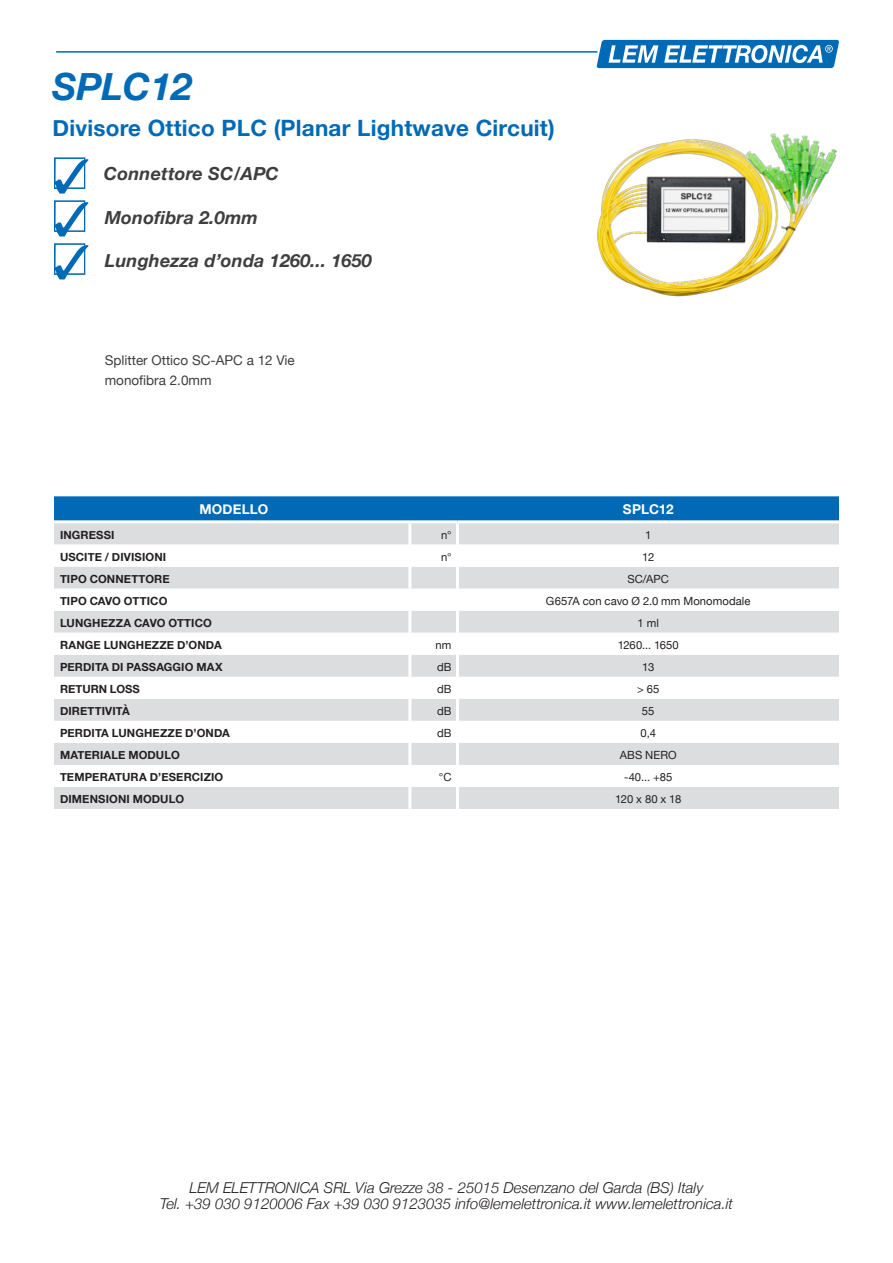
<style>
.page{position:relative;width:893px;height:1263px;background:#fff}
.page>*{position:absolute;margin:0;border:0;box-sizing:border-box;transform-origin:0 0}
.CODICE_Prodotto_ITA{font:italic 700 37.5px "Helvetica Neue";color:#016ab6}
.Sottotitolo_prodotto{font:700 22.5px "Helvetica Neue";letter-spacing:.01em;color:#016ab6}
.t1{font:italic 700 18px "Helvetica Neue";letter-spacing:.01em;color:#3e3e3f}
.piede_pagina_info{font:italic 300 15px "Helvetica Neue";color:#231f20}
.Testi_semplici{font:13.5px "Helvetica Neue";color:#3e3e3f}
.Intestazione_Tabelle_Codice{font:700 13.5px "Helvetica Neue";letter-spacing:.005em;color:#fff}
.Grassetto_Tabelle_ITA{font:700 11.25px "Helvetica Neue";letter-spacing:.01em;color:#231f20}
.Descriz_Tabelle_ITA{font:11.25px "Helvetica Neue";letter-spacing:.005em;color:#231f20}
.Colonna_dB_Dx{font:11.25px "Helvetica Neue";letter-spacing:.005em;color:#231f20}
</style>
<div class="page">
<svg style="left:596px;top:40px;width:243px;height:28px"></svg>
<hr style="left:56px;top:51px;width:541px;height:2px;background:#016aaf">
<svg style="left:54px;top:200px;width:34px;height:36px"></svg>
<svg style="left:54px;top:243px;width:34px;height:36px"></svg>
<svg style="left:54px;top:157px;width:34px;height:37px"></svg>
<img style="left:597px;top:133px;width:240px;height:164px">
<div style="left:54px;top:496px;width:785px;height:24px;background:#016ab6"></div>
<div style="left:54px;top:523px;width:785px;height:286px;background:#dcdddf"></div>
<svg style="left:54px;top:545px;width:785px;height:242px"></svg>
<hr style="left:408px;top:523px;width:3px;height:22px;background:#fff">
<hr style="left:456px;top:523px;width:3px;height:22px;background:#fff">
<hr style="left:408px;top:545px;width:3px;height:22px;background:#fff">
<hr style="left:456px;top:545px;width:3px;height:22px;background:#fff">
<hr style="left:408px;top:567px;width:3px;height:22px;background:#fff">
<hr style="left:456px;top:567px;width:3px;height:22px;background:#fff">
<hr style="left:408px;top:589px;width:3px;height:22px;background:#fff">
<hr style="left:456px;top:589px;width:3px;height:22px;background:#fff">
<hr style="left:408px;top:611px;width:3px;height:22px;background:#fff">
<hr style="left:456px;top:611px;width:3px;height:22px;background:#fff">
<hr style="left:408px;top:633px;width:3px;height:22px;background:#fff">
<hr style="left:456px;top:633px;width:3px;height:22px;background:#fff">
<hr style="left:408px;top:655px;width:3px;height:22px;background:#fff">
<hr style="left:456px;top:655px;width:3px;height:22px;background:#fff">
<hr style="left:408px;top:677px;width:3px;height:22px;background:#fff">
<hr style="left:456px;top:677px;width:3px;height:22px;background:#fff">
<hr style="left:408px;top:699px;width:3px;height:22px;background:#fff">
<hr style="left:456px;top:699px;width:3px;height:22px;background:#fff">
<hr style="left:408px;top:721px;width:3px;height:22px;background:#fff">
<hr style="left:456px;top:721px;width:3px;height:22px;background:#fff">
<hr style="left:408px;top:743px;width:3px;height:22px;background:#fff">
<hr style="left:456px;top:743px;width:3px;height:22px;background:#fff">
<hr style="left:408px;top:765px;width:3px;height:22px;background:#fff">
<hr style="left:456px;top:765px;width:3px;height:22px;background:#fff">
<hr style="left:408px;top:787px;width:3px;height:22px;background:#fff">
<hr style="left:456px;top:787px;width:3px;height:22px;background:#fff">
<p class="CODICE_Prodotto_ITA" style="left:52px;top:57px;width:142px">SPLC12</p>
<p class="Sottotitolo_prodotto" style="left:53px;top:110px;width:504px">Divisore Ottico PLC (Planar Lightwave Circuit)</p>
<p class="t1" style="left:104px;top:159px;width:176px">Connettore SC/APC</p>
<p class="t1" style="left:105px;top:203px;width:155px">Monofibra 2.0mm</p>
<p class="t1" style="left:105px;top:246px;width:269px">Lunghezza d’onda 1260... 1650</p>
<p class="Testi_semplici" style="left:105px;top:350px;width:192px">Splitter Ottico SC-APC a 12 Vie</p>
<p class="Testi_semplici" style="left:105px;top:370px;width:108px">monofibra 2.0mm</p>
<p class="Intestazione_Tabelle_Codice" style="left:199px;top:499px;width:70px">MODELLO</p>
<p class="Intestazione_Tabelle_Codice" style="left:623px;top:499px;width:52px">SPLC12</p>
<p class="Grassetto_Tabelle_ITA" style="left:60px;top:526px;width:56px">INGRESSI</p>
<p class="Colonna_dB_Dx" style="left:441px;top:527px;width:12px">n°</p>
<p class="Descriz_Tabelle_ITA" style="left:645px;top:527px;width:8px">1</p>
<p class="Grassetto_Tabelle_ITA" style="left:60px;top:548px;width:108px">USCITE / DIVISIONI</p>
<p class="Colonna_dB_Dx" style="left:441px;top:549px;width:12px">n°</p>
<p class="Descriz_Tabelle_ITA" style="left:642px;top:549px;width:13px">12</p>
<p class="Grassetto_Tabelle_ITA" style="left:60px;top:570px;width:111px">TIPO CONNETTORE</p>
<p class="Descriz_Tabelle_ITA" style="left:627px;top:571px;width:43px">SC/APC</p>
<p class="Grassetto_Tabelle_ITA" style="left:60px;top:592px;width:109px">TIPO CAVO OTTICO</p>
<p class="Descriz_Tabelle_ITA" style="left:546px;top:593px;width:206px">G657A con cavo Ø 2.0 mm Monomodale</p>
<p class="Grassetto_Tabelle_ITA" style="left:60px;top:614px;width:153px">LUNGHEZZA CAVO OTTICO</p>
<p class="Descriz_Tabelle_ITA" style="left:638px;top:615px;width:23px">1 ml</p>
<p class="Grassetto_Tabelle_ITA" style="left:60px;top:636px;width:163px">RANGE LUNGHEZZE D’ONDA</p>
<p class="Colonna_dB_Dx" style="left:436px;top:637px;width:17px">nm</p>
<p class="Descriz_Tabelle_ITA" style="left:618px;top:637px;width:63px">1260... 1650</p>
<p class="Grassetto_Tabelle_ITA" style="left:60px;top:658px;width:164px">PERDITA DI PASSAGGIO MAX</p>
<p class="Colonna_dB_Dx" style="left:437px;top:659px;width:16px">dB</p>
<p class="Descriz_Tabelle_ITA" style="left:642px;top:659px;width:13px">13</p>
<p class="Grassetto_Tabelle_ITA" style="left:60px;top:680px;width:81px">RETURN LOSS</p>
<p class="Colonna_dB_Dx" style="left:437px;top:681px;width:16px">dB</p>
<p class="Descriz_Tabelle_ITA" style="left:637px;top:681px;width:24px">&gt; 65</p>
<p class="Grassetto_Tabelle_ITA" style="left:60px;top:702px;width:71px">DIRETTIVITÀ</p>
<p class="Colonna_dB_Dx" style="left:437px;top:703px;width:16px">dB</p>
<p class="Descriz_Tabelle_ITA" style="left:642px;top:703px;width:14px">55</p>
<p class="Grassetto_Tabelle_ITA" style="left:60px;top:724px;width:171px">PERDITA LUNGHEZZE D’ONDA</p>
<p class="Colonna_dB_Dx" style="left:437px;top:725px;width:16px">dB</p>
<p class="Descriz_Tabelle_ITA" style="left:640px;top:725px;width:17px">0,4</p>
<p class="Grassetto_Tabelle_ITA" style="left:60px;top:746px;width:121px">MATERIALE MODULO</p>
<p class="Descriz_Tabelle_ITA" style="left:620px;top:747px;width:58px">ABS NERO</p>
<p class="Grassetto_Tabelle_ITA" style="left:60px;top:768px;width:165px">TEMPERATURA D’ESERCIZIO</p>
<p class="Colonna_dB_Dx" style="left:439px;top:769px;width:14px">°C</p>
<p class="Descriz_Tabelle_ITA" style="left:624px;top:769px;width:50px">-40... +85</p>
<p class="Grassetto_Tabelle_ITA" style="left:60px;top:790px;width:126px">DIMENSIONI MODULO</p>
<p class="Descriz_Tabelle_ITA" style="left:615px;top:791px;width:68px">120 x 80 x 18</p>
<p class="piede_pagina_info" style="left:189px;top:1175px;width:515px">LEM ELETTRONICA SRL Via Grezze 38 - 25015 Desenzano del Garda (BS) Italy</p>
<p class="piede_pagina_info" style="left:160px;top:1192px;width:575px">Tel. +39 030 9120006 Fax +39 030 9123035 info@lemelettronica.it www.lemelettronica.it</p>
</div>
